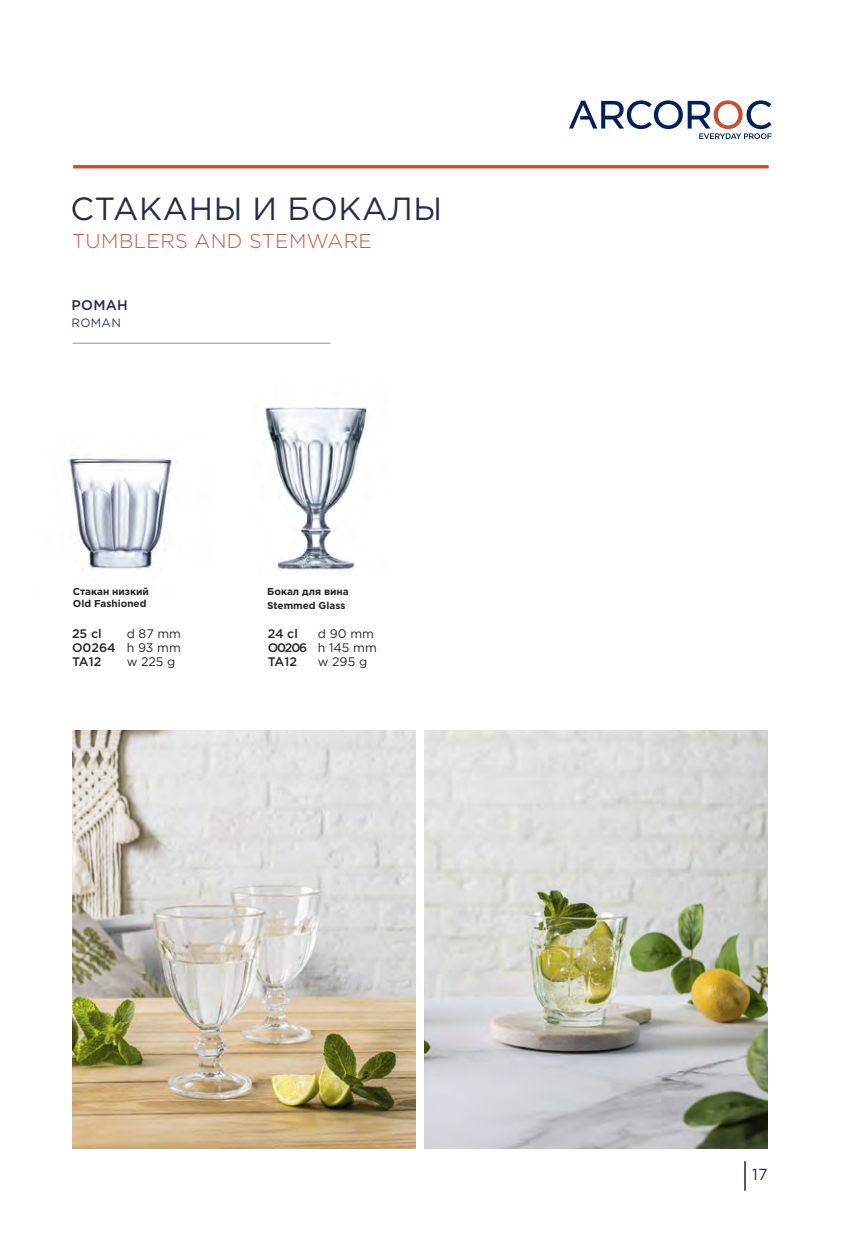
<style>
.page{position:relative;width:868px;height:1248px;background:#fff}
.page>*{position:absolute;margin:0;border:0;box-sizing:border-box;transform-origin:0 0}
.t1{font:32px "Gotham Pro";letter-spacing:.02em;color:#262d4c}
.t2{font:300 20px "Gotham Pro";letter-spacing:.02em;color:#cd573a}
.t3{font:16px "Gotham Pro";color:#262d4c}
.t4{font:500 14px "Gotham Pro";letter-spacing:.02em;color:#262d4c}
.Стиль_абзаца_2{font:12.4px "Gotham Pro";color:#262425}
.Стиль_абзаца_2-2{font:500 12.4px "Gotham Pro";color:#262425}
.t5{font:12px "Gotham Pro";letter-spacing:.02em;color:#2e396c}
.Стиль_абзаца_2-3{font:700 10px/12px "Gotham Pro";color:#262425}
</style>
<div class="page">
<svg style="left:744px;top:1161px;width:1px;height:29px"></svg>
<img style="left:67px;top:455px;width:108px;height:116px">
<img style="left:265px;top:406px;width:102px;height:164px">
<hr style="left:72px;top:342px;width:258px;height:2px;background:#b1b1b1">
<img style="left:72px;top:730px;width:344px;height:418px">
<img style="left:424px;top:730px;width:343px;height:418px">
<svg style="left:569px;top:100px;width:202px;height:39px"></svg>
<hr style="left:73px;top:165px;width:695px;height:3px;background:#ca4d2f">
<p class="t1" style="left:70px;top:191px;width:373px">СТАКАНЫ И БОКАЛЫ</p>
<p class="t2" style="left:72px;top:230px;width:301px">TUMBLERS AND STEMWARE</p>
<p class="t4" style="left:72px;top:297px;width:58px">РОМАН</p>
<p class="t5" style="left:72px;top:316px;width:51px">ROMAN</p>
<p class="Стиль_абзаца_2-3" style="left:73px;top:585px;width:77px">Cтакан низкий<br>Old Fashioned</p>
<p class="Стиль_абзаца_2-3" style="left:267px;top:585px;width:83px">Бокал для вина</p>
<p class="Стиль_абзаца_2-3" style="left:267px;top:599px;width:80px">Stemmed Glass</p>
<p class="Стиль_абзаца_2-2" style="left:268px;top:626px;width:32px">24 cl</p>
<p class="Стиль_абзаца_2-2" style="left:268px;top:640px;width:41px">O0206</p>
<p class="Стиль_абзаца_2-2" style="left:268px;top:654px;width:31px">TA12</p>
<p class="Стиль_абзаца_2-2" style="left:72px;top:626px;width:31px">25 cl</p>
<p class="Стиль_абзаца_2-2" style="left:72px;top:640px;width:45px">O0264</p>
<p class="Стиль_абзаца_2-2" style="left:72px;top:654px;width:31px">TA12</p>
<p class="Стиль_абзаца_2" style="left:127px;top:626px;width:56px">d 87 mm</p>
<p class="Стиль_абзаца_2" style="left:127px;top:640px;width:56px">h 93 mm</p>
<p class="Стиль_абзаца_2" style="left:127px;top:654px;width:50px">w 225 g</p>
<p class="Стиль_абзаца_2" style="left:318px;top:626px;width:58px">d 90 mm</p>
<p class="Стиль_абзаца_2" style="left:318px;top:640px;width:61px">h 145 mm</p>
<p class="Стиль_абзаца_2" style="left:318px;top:654px;width:51px">w 295 g</p>
<h3 class="t3" style="left:752px;top:1165px;width:17px">17</h3>
</div>
